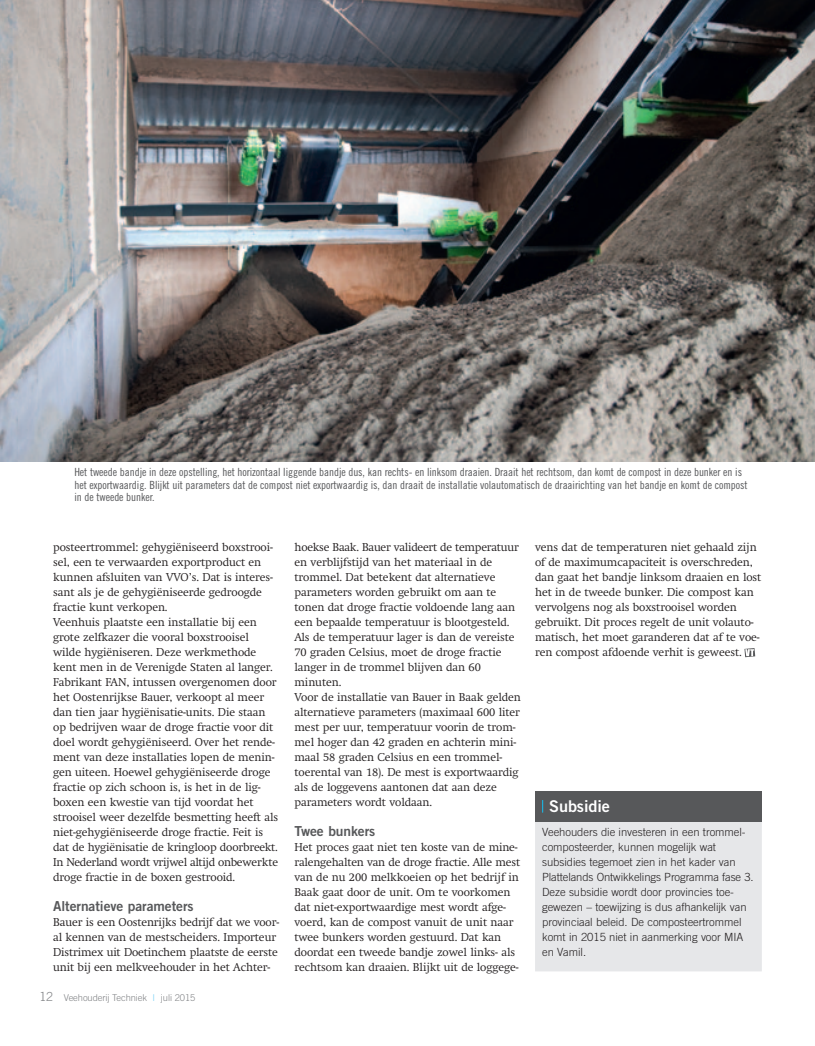
<style>
.page{position:relative;width:815px;height:1046px;background:#fff}
.page>*{position:absolute;margin:0;border:0;box-sizing:border-box;transform-origin:0 0}
.t1{font:16.25px "Trade Gothic LT Std Bd 2";letter-spacing:-.005em;color:#fff}
.t2{font:13.75px "Trade Gothic LT Std Bd 2";letter-spacing:-.005em;color:#57585a}
.t3{font:300 11.25px/15px "Swift";letter-spacing:-.005em;color:#231f20}
.t4{font:11.25px/12.5px "Trade Gothic LT Std Cn 18";letter-spacing:-.005em;color:#57585a}
.t5{font:300 11.25px/15px "Trade Gothic LT Std";letter-spacing:-.005em;color:#231f20}
.t6{font:300 9.38px "Trade Gothic LT Std";letter-spacing:-.01em;color:#808285}
.s1{font-size:12.5px}
.s2{font-weight:400;color:#86d6f7}
</style>
<div class="page">
<div style="left:535px;top:821px;width:227px;height:150px;background:#e6e7e9"></div>
<div style="left:535px;top:791px;width:227px;height:30px;background:#57585a"></div>
<img style="left:0;top:0;width:815px;height:461px">
<svg style="left:744px;top:648px;width:11px;height:9px"></svg>
<svg style="left:542px;top:800px;width:1px;height:12px"></svg>
<p class="t4" style="left:74px;top:465px;width:675px">Het tweede bandje in deze opstelling, het horizontaal liggende bandje dus, kan rechts- en linksom draaien. Draait het rechtsom, dan komt de compost in deze bunker en is het exportwaardig. Blijkt uit parameters dat de compost niet exportwaardig is, dan draait de installatie volautomatisch de draairichting van het bandje en komt de compost in de tweede bunker.</p>
<p class="t3" style="left:53px;top:539px;width:227px">posteertrommel: gehygiëniseerd boxstrooi&shy;sel, een te verwaarden exportproduct en kunnen afsluiten van VVO’s. Dat is interes&shy;sant als je de gehygiëniseerde gedroogde fractie kunt verkopen.<br>Veenhuis plaatste een installatie bij een grote zelfkazer die vooral boxstrooisel wilde hygiëniseren. Deze werkmethode kent men in de Verenigde Staten al langer.<br>Fabrikant FAN, intussen overgenomen door het Oostenrijkse Bauer, verkoopt al meer dan tien jaar hygiënisatie-units. Die staan op bedrijven waar de droge fractie voor dit doel wordt gehygiëniseerd. Over het rende&shy;ment van deze installaties lopen de menin&shy;gen uiteen. Hoewel gehygiëniseerde droge fractie op zich schoon is, is het in de lig&shy;boxen een kwestie van tijd voordat het strooisel weer dezelfde besmetting heeft als niet-gehygiëniseerde droge fractie. Feit is dat de hygiënisatie de kringloop doorbreekt.<br>In Nederland wordt vrijwel altijd onbewerkte droge fractie in de boxen gestrooid.</p>
<p class="t2" style="left:53px;top:897px;width:142px">Alternatieve parameters</p>
<p class="t3" style="left:53px;top:914px;width:227px">Bauer is een Oostenrijks bedrijf dat we voor&shy;al kennen van de mestscheiders. Importeur Distrimex uit Doetinchem plaatste de eerste unit bij een melkveehouder in het Achter-</p>
<p class="t6" style="left:39px;top:992px;width:158px"><span class="s1">12</span> Veehouderij Techniek <span class="s2">l</span> juli 2015</p>
<p class="t3" style="left:295px;top:539px;width:228px">hoekse Baak. Bauer valideert de temperatuur en verblijfstijd van het materiaal in de trommel. Dat betekent dat alternatieve parameters worden gebruikt om aan te tonen dat droge fractie voldoende lang aan een bepaalde temperatuur is blootgesteld.<br>Als de temperatuur lager is dan de vereiste 70 graden Celsius, moet de droge fractie langer in de trommel blijven dan 60 minuten.<br>Voor de installatie van Bauer in Baak gelden alternatieve parameters (maximaal 600 liter mest per uur, temperatuur voorin de trom&shy;mel hoger dan 42 graden en achterin mini&shy;maal 58 graden Celsius en een trommel&shy;toerental van 18). De mest is exportwaardig als de loggevens aantonen dat aan deze parameters wordt voldaan.</p>
<p class="t2" style="left:295px;top:822px;width:82px">Twee bunkers</p>
<p class="t3" style="left:295px;top:839px;width:227px">Het proces gaat niet ten koste van de mine&shy;ralengehalten van de droge fractie. Alle mest van de nu 200 melkkoeien op het bedrijf in Baak gaat door de unit. Om te voorkomen dat niet-exportwaardige mest wordt afge&shy;voerd, kan de compost vanuit de unit naar twee bunkers worden gestuurd. Dat kan doordat een tweede bandje zowel links- als rechtsom kan draaien. Blijkt uit de loggege-</p>
<p class="t3" style="left:535px;top:539px;width:228px">vens dat de temperaturen niet gehaald zijn of de maximumcapaciteit is overschreden, dan gaat het bandje linksom draaien en lost het in de tweede bunker. Die compost kan vervolgens nog als boxstrooisel worden gebruikt. Dit proces regelt de unit volauto&shy;matisch, het moet garanderen dat af te voe&shy;ren compost afdoende verhit is geweest.</p>
<h1 class="t1" style="left:549px;top:796px;width:62px">Subsidie</h1>
<p class="t5" style="left:542px;top:824px;width:213px">Veehouders die investeren in een trommel&shy;composteerder, kunnen mogelijk wat subsidies tegemoet zien in het kader van Plattelands Ontwikkelings Programma fase 3.<br>Deze subsidie wordt door provincies toe&shy;gewezen – toewijzing is dus afhankelijk van provinciaal beleid. De composteertrommel komt in 2015 niet in aanmerking voor MIA en Vamil.</p>
</div>
